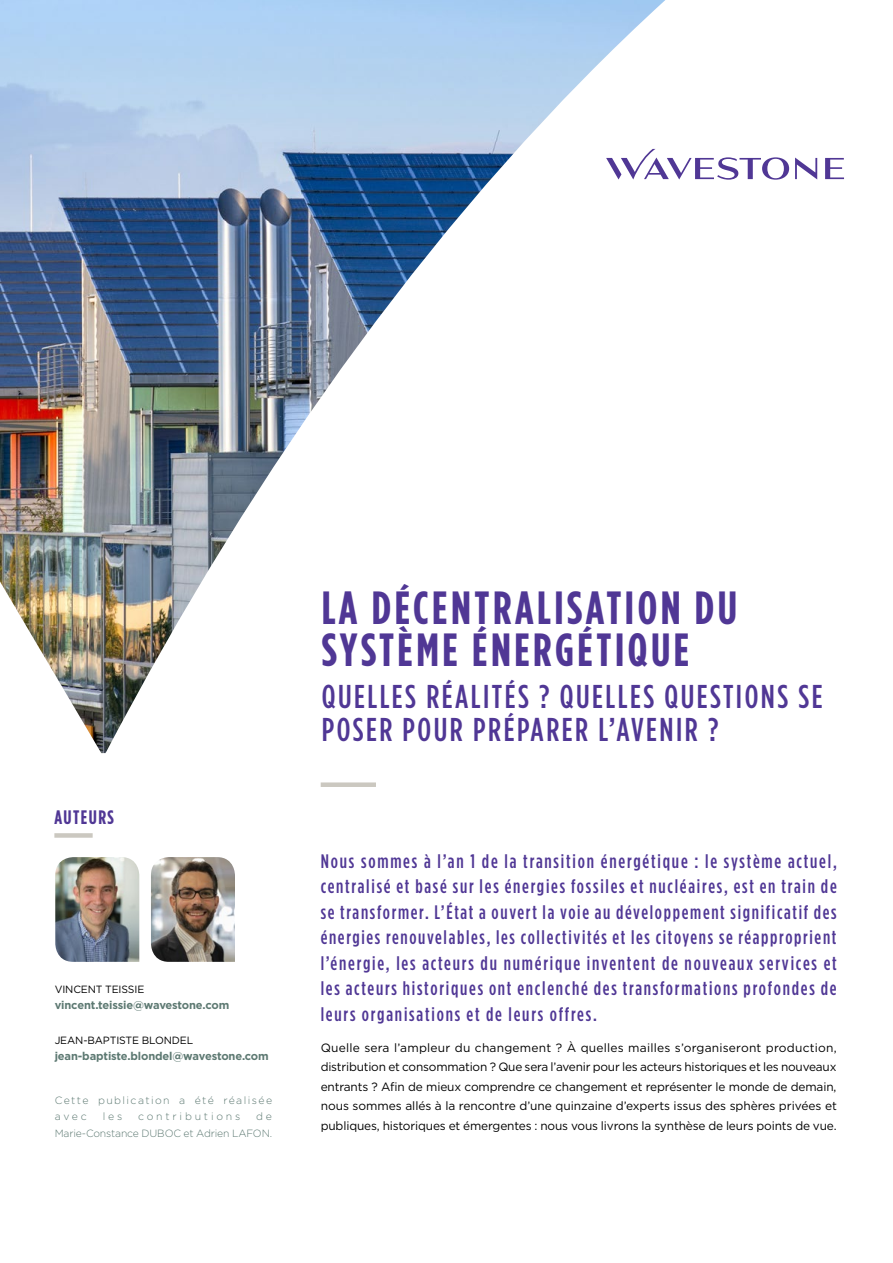
<style>
.page{position:relative;width:893px;height:1263px;background:#fff}
.page>*{position:absolute;margin:0;border:0;box-sizing:border-box;transform-origin:0 0}
.t1{font:700 46.5px/42px "Gotham Condensed";letter-spacing:.075em;color:#503795}
.t2{font:500 33px/33px "Gotham Condensed";letter-spacing:.075em;color:#503795}
.t3{font:500 19.5px/25.5px "Gotham Condensed";letter-spacing:.095em;color:#503795;text-align:justify}
.t4{font:700 19.5px "Gotham Condensed";letter-spacing:.075em;color:#503795}
.t5{font:12px/19.5px "Gotham";letter-spacing:-.01em;color:#000;text-align:justify}
.t6{font:700 11.25px "Gotham";letter-spacing:-.01em;color:#5d7972}
.t7{font:300 10.5px/16.5px "Gotham";letter-spacing:-.01em;color:#5d7972;text-align:right}
.t8{font:300 10.5px/16.5px "Gotham";letter-spacing:.135em;color:#5d7972}
.t9{font:10.5px "Gotham";letter-spacing:-.01em;color:#000}
.t10{font:300 10.5px "Gotham";letter-spacing:.27em;color:#5d7972}
</style>
<div class="page">
<img style="left:0;top:0;width:665px;height:753px">
<img style="left:55px;top:857px;width:84px;height:105px">
<img style="left:151px;top:857px;width:84px;height:105px">
<svg style="left:825px;top:158px;width:19px;height:21px"></svg>
<svg style="left:795px;top:158px;width:22px;height:21px"></svg>
<svg style="left:606px;top:149px;width:183px;height:31px"></svg>
<div style="left:54px;top:833px;width:39px;height:5px;background:#cbc8c0"></div>
<div style="left:321px;top:782px;width:55px;height:5px;background:#cbc8c0"></div>
<p class="t4" style="left:54px;top:805px;width:61px">AUTEURS</p>
<p class="t9" style="left:55px;top:982px;width:91px">VINCENT TEISSIE</p>
<p class="t6" style="left:55px;top:998px;width:176px">vincent.teissie@wavestone.com</p>
<p class="t9" style="left:55px;top:1033px;width:140px">JEAN-BAPTISTE BLONDEL</p>
<p class="t6" style="left:55px;top:1049px;width:216px">jean-baptiste.blondel@wavestone.com</p>
<p class="t8" style="left:55px;top:1091px;width:219px">Cette publication a été réalisée avec</p>
<p class="t7" style="left:55px;top:1108px;width:219px">d e<br>Marie-Constance DUBOC et Adrien LAFON.</p>
<p class="t8" style="left:103px;top:1108px;width:21px">les</p>
<p class="t10" style="left:138px;top:1110px;width:104px">contributions</p>
<h1 class="t1" style="left:322px;top:586px;width:417px">LA DÉCENTRALISATION DU<br>SYSTÈME ÉNERGÉTIQUE</h1>
<h2 class="t2" style="left:322px;top:679px;width:502px">QUELLES RÉALITÉS ? QUELLES QUESTIONS SE<br>POSER POUR PRÉPARER L’AVENIR ?</h2>
<p class="t3" style="left:321px;top:848px;width:518px">Nous sommes à l’an 1 de la transition énergétique : le système actuel, centralisé et basé sur les énergies fossiles et nucléaires, est en train de se transformer. L’État a ouvert la voie au développement significatif des énergies renouvelables, les collectivités et les citoyens se réapproprient l’énergie, les acteurs du numérique inventent de nouveaux services et les acteurs historiques ont enclenché des transformations profondes de leurs organisations et de leurs offres.</p>
<p class="t5" style="left:321px;top:1037px;width:518px">Quelle sera l’ampleur du changement ? À quelles mailles s’organiseront production, distribution et consommation ? Que sera l’avenir pour les acteurs historiques et les nouveaux entrants ? Afin de mieux comprendre ce changement et représenter le monde de demain, nous sommes allés à la rencontre d’une quinzaine d’experts issus des sphères privées et publiques, historiques et émergentes : nous vous livrons la synthèse de leurs points de vue.</p>
</div>
